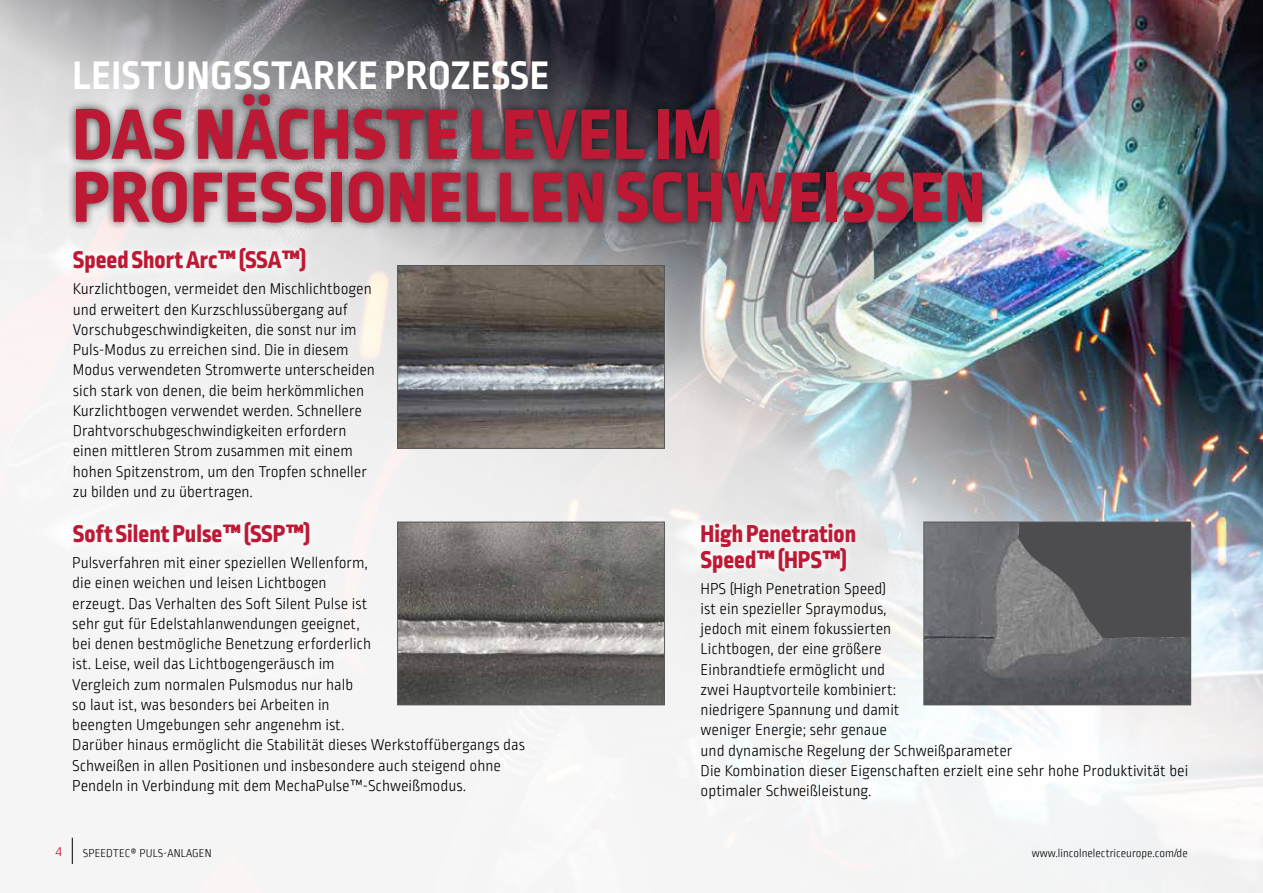
<style>
.page{position:relative;width:1263px;height:893px;background:#fff}
.page>*{position:absolute;margin:0;border:0;box-sizing:border-box;transform-origin:0 0}
.t1{font:800 75px/63px "Ropa Sans Pro";letter-spacing:.01em;color:#bd1934}
.t2{font:700 42px "Ropa Sans Pro";letter-spacing:.01em;color:#fff}
.t3{font:800 25.5px/25.5px "Ropa Sans Pro";color:#bd1934}
.t4{font:300 16.5px/20.2px "Ropa Sans Pro";color:#000}
.t5{font:300 15px "Ropa Sans PTT";color:#bd1934}
.t6{font:300 12px "Ropa Sans PTT";color:#000}
</style>
<div class="page">
<img style="left:0;top:0;width:1263px;height:893px">
<div style="left:67px;top:85px;width:924px;height:147px;background:#000;opacity:.72"></div>
<div style="left:0;top:491px;width:175px;height:87px;background:#f5f5f5"></div>
<svg style="left:0;top:213px;width:175px;height:87px"></svg>
<div style="left:44px;top:240px;width:249px;height:42px;background:#f4f3f3"></div>
<div style="left:65px;top:240px;width:249px;height:42px;background:#f3f2f2"></div>
<div style="left:44px;top:514px;width:253px;height:40px;background:#f8f8f8"></div>
<div style="left:65px;top:514px;width:253px;height:40px;background:#f8f8f8"></div>
<svg style="left:591px;top:491px;width:214px;height:87px;background:#e9e8e8"></svg>
<div style="left:671px;top:515px;width:172px;height:66px;background:#f2f1f1"></div>
<div style="left:693px;top:515px;width:171px;height:66px;background:#f1f1f2"></div>
<img style="left:926px;top:524px;width:263px;height:179px">
<div style="left:924px;top:522px;width:267px;height:183px;border:1px solid #58595b"></div>
<img style="left:399px;top:524px;width:264px;height:179px">
<div style="left:397px;top:522px;width:268px;height:183px;border:1px solid #58595b"></div>
<img style="left:399px;top:267px;width:264px;height:179px">
<div style="left:397px;top:265px;width:268px;height:183px;border:1px solid #58595b"></div>
<svg style="left:72px;top:838px;width:1px;height:26px"></svg>
<h2 class="t2" style="left:72px;top:51px;width:478px">LEISTUNGSSTARKE PROZESSE</h2>
<h1 class="t1" style="left:73px;top:107px;width:914px">DAS NÄCHSTE LEVEL IM<br>PROFESSIONELLEN SCHWEISSEN</h1>
<h3 class="t3" style="left:73px;top:249px;width:235px">Speed Short Arc™ (SSA™)</h3>
<p class="t4" style="left:73px;top:280px;width:304px">Kurzlichtbogen, vermeidet den Mischlichtbogen und erweitert den Kurzschlussübergang auf Vorschubgeschwindigkeiten, die sonst nur im Puls-Modus zu erreichen sind. Die in diesem Modus verwendeten Stromwerte unterscheiden sich stark von denen, die beim herkömmlichen Kurzlichtbogen verwendet werden. Schnellere Drahtvorschubgeschwindigkeiten erfordern einen mittleren Strom zusammen mit einem hohen Spitzenstrom, um den Tropfen schneller zu bilden und zu übertragen.</p>
<h3 class="t3" style="left:73px;top:522px;width:239px">Soft Silent Pulse™ (SSP™)</h3>
<p class="t4" style="left:72px;top:554px;width:454px">Pulsverfahren mit einer speziellen Wellenform,<br>die einen weichen und leisen Lichtbogen<br>erzeugt. Das Verhalten des Soft Silent Pulse ist<br>sehr gut für Edelstahlanwendungen geeignet,<br>bei denen bestmögliche Benetzung erforderlich<br>ist. Leise, weil das Lichtbogengeräusch im<br>Vergleich zum normalen Pulsmodus nur halb<br>so laut ist, was besonders bei Arbeiten in<br>beengten Umgebungen sehr angenehm ist.<br>Darüber hinaus ermöglicht die Stabilität dieses Werkstoffübergangs das Schweißen in allen Positionen und insbesondere auch steigend ohne Pendeln in Verbindung mit dem MechaPulse™-Schweißmodus.</p>
<h3 class="t3" style="left:701px;top:522px;width:157px">High Penetration<br>Speed™ (HPS™)</h3>
<p class="t4" style="left:701px;top:579px;width:489px">HPS (High Penetration Speed)<br>ist ein spezieller Spraymodus,<br>jedoch mit einem fokussierten<br>Lichtbogen, der eine größere<br>Einbrandtiefe ermöglicht und<br>zwei Hauptvorteile kombiniert:<br>niedrigere Spannung und damit<br>weniger Energie; sehr genaue<br>und dynamische Regelung der Schweißparameter<br>Die Kombination dieser Eigenschaften erzielt eine sehr hohe Produktivität bei optimaler Schweißleistung.</p>
<p class="t5" style="left:56px;top:843px;width:8px">4</p>
<p class="t6" style="left:83px;top:847px;width:130px">SPEEDTEC® PULS-ANLAGEN</p>
<p class="t6" style="left:1032px;top:847px;width:157px">www.lincolnelectriceurope.com/de</p>
</div>
